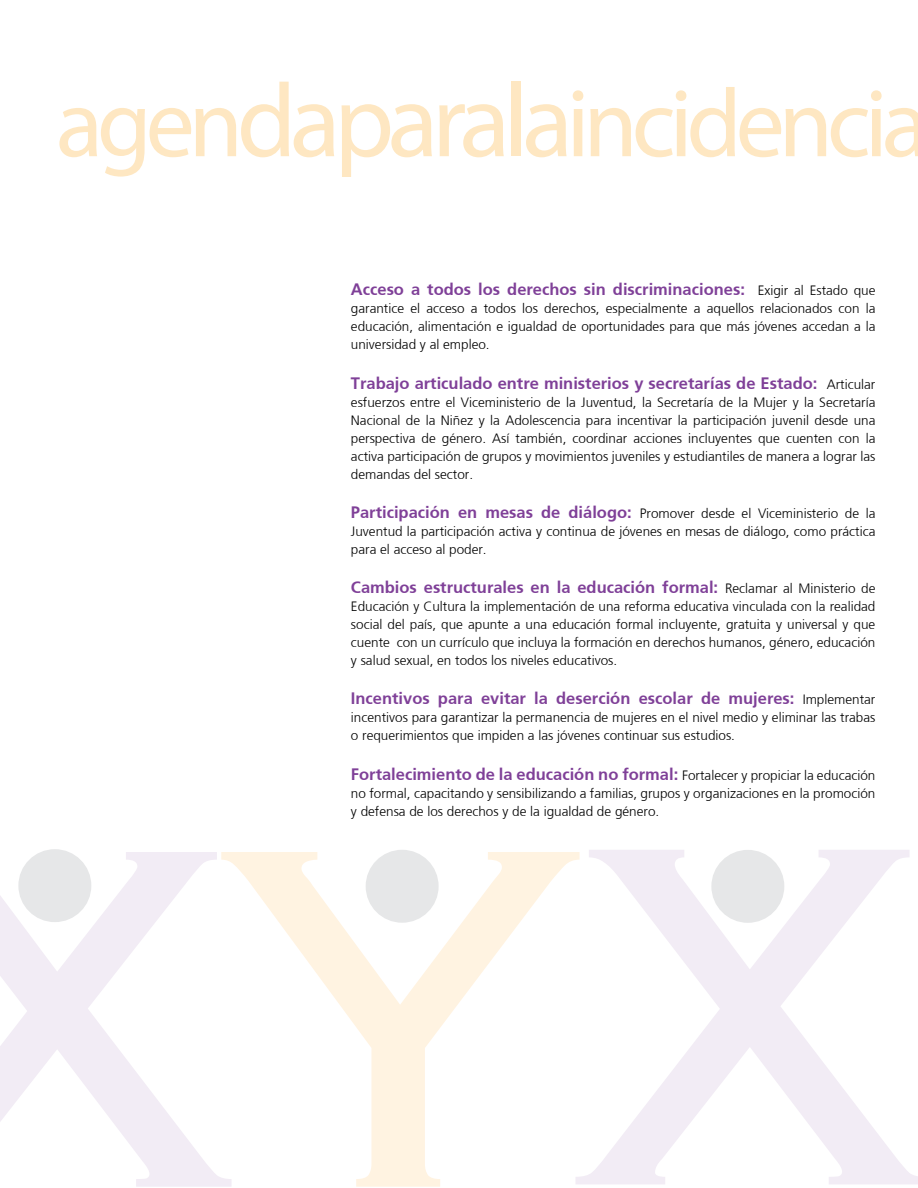
<style>
.page{position:relative;width:918px;height:1188px;background:#fff}
.page>*{position:absolute;margin:0;border:0;box-sizing:border-box;transform-origin:0 0}
.t1{font:97.5px "Myriad Pro";letter-spacing:-.06em;color:#fee7c2}
.t2{font:700 16.5px "Frutiger";color:#7f4098}
.t3{font:300 13.5px/18px "Frutiger";color:#000;text-align:justify}
.s1{font-size:105px}
.s2{font-weight:300;font-size:13.5px;color:#000}
.s3{font-weight:700;font-size:16.5px;color:#7f4098}
</style>
<div class="page">
<svg style="left:580px;top:850px;width:337px;height:334px"></svg>
<div style="left:711px;top:850px;width:73px;height:73px;background:#e6e7e8;border-radius:50%"></div>
<svg style="left:0;top:852px;width:221px;height:335px"></svg>
<svg style="left:221px;top:852px;width:359px;height:335px"></svg>
<div style="left:18px;top:849px;width:73px;height:73px;background:#e6e7e8;border-radius:50%"></div>
<div style="left:366px;top:850px;width:73px;height:73px;background:#e6e7e8;border-radius:50%"></div>
<h1 class="t1" style="left:56px;top:63px;width:874px">agen<span class="s1">daparala</span>incidencia</h1>
<p class="t2" style="left:351px;top:280px;width:526px">Acceso a todos los derechos sin discriminaciones: <span class="s2">Exigir al Estado que</span></p>
<p class="t3" style="left:351px;top:300px;width:526px">garantice el acceso a todos los derechos, especialmente a aquellos relacionados con la educación, alimentación e igualdad de oportunidades para que más jóvenes accedan a la universidad y al empleo.</p>
<p class="t2" style="left:351px;top:373px;width:526px">Trabajo articulado entre ministerios y secretarías de Estado: <span class="s2">Articular</span></p>
<p class="t3" style="left:351px;top:393px;width:526px">esfuerzos entre el Viceministerio de la Juventud, la Secretaría de la Mujer y la Secretaría Nacional de la Niñez y la Adolescencia para incentivar la participación juvenil desde una perspectiva de género. Así también, coordinar acciones incluyentes que cuenten con la activa participación de grupos y movimientos juveniles y estudiantiles de manera a lograr las demandas del sector.</p>
<p class="t3" style="left:351px;top:504px;width:526px"><span class="s3">Participación en mesas de diálogo:</span> Promover desde el Viceministerio de la Juventud la participación activa y continua de jóvenes en mesas de diálogo, como práctica para el acceso al poder.</p>
<p class="t2" style="left:351px;top:578px;width:526px">Cambios estructurales en la educación formal: <span class="s2">Reclamar al Ministerio de</span></p>
<p class="t3" style="left:351px;top:597px;width:526px">Educación y Cultura la implementación de una reforma educativa vinculada con la realidad social del país, que apunte a una educación formal incluyente, gratuita y universal y que cuente con un currículo que incluya la formación en derechos humanos, género, educación y salud sexual, en todos los niveles educativos.</p>
<p class="t2" style="left:351px;top:689px;width:526px">Incentivos para evitar la deserción escolar de mujeres: <span class="s2">Implementar</span></p>
<p class="t3" style="left:351px;top:709px;width:526px">incentivos para garantizar la permanencia de mujeres en el nivel medio y eliminar las trabas o requerimientos que impiden a las jóvenes continuar sus estudios.</p>
<p class="t2" style="left:351px;top:764px;width:526px">Fortalecimiento de la educación no formal: <span class="s2">Fortalecer y propiciar la educación</span></p>
<p class="t3" style="left:351px;top:784px;width:526px">no formal, capacitando y sensibilizando a familias, grupos y organizaciones en la promoción y defensa de los derechos y de la igualdad de género.</p>
</div>
